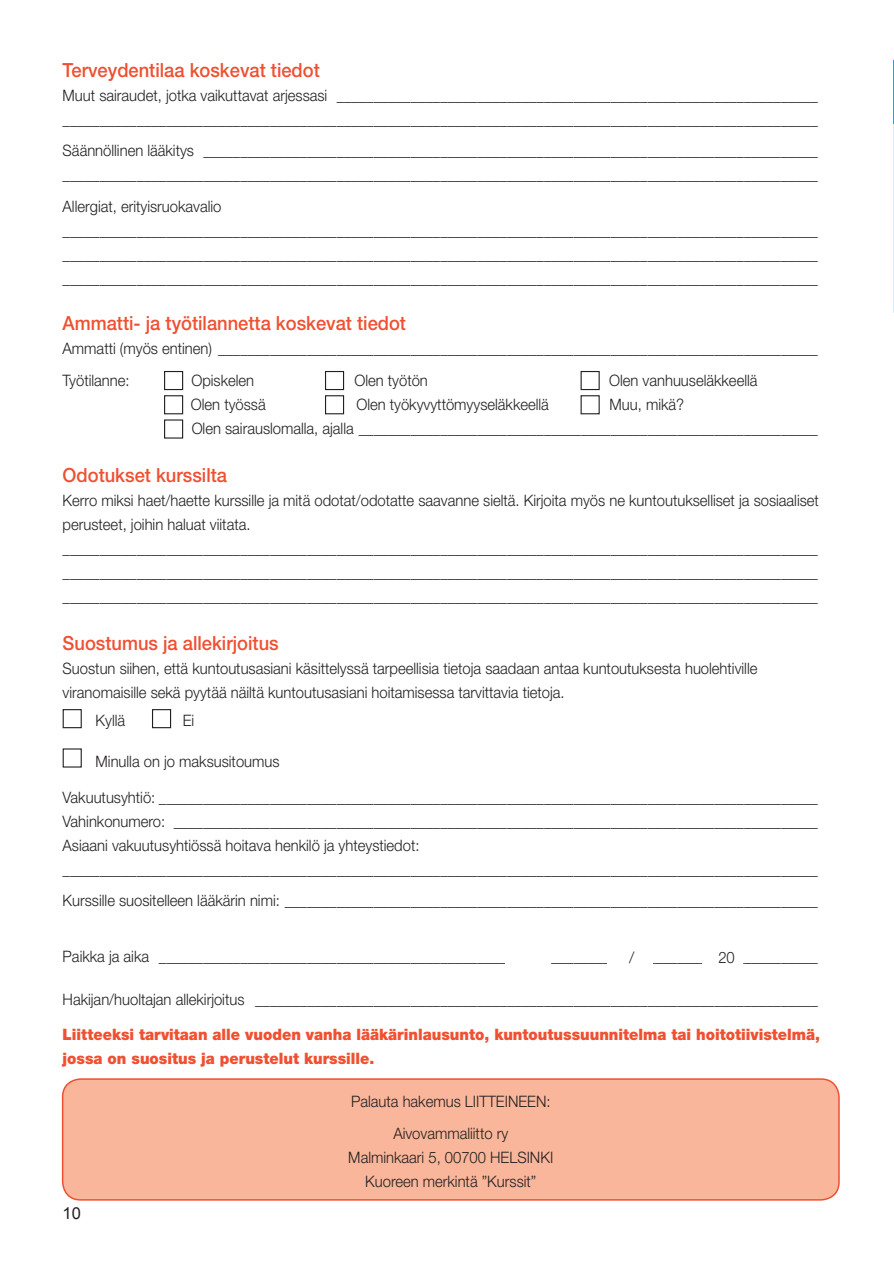
<style>
.page{position:relative;width:894px;height:1261px;background:#fff}
.page>*{position:absolute;margin:0;border:0;box-sizing:border-box;transform-origin:0 0}
.t1{font:500 19.5px "Helvetica Neue";color:#ef5032;scale:.94 1}
.t2{font:16.5px "Arial";color:#231f20}
.t3{font:300 15.75px/24px "Helvetica Neue";color:#231f20;scale:.94 1}
.t4{font:900 15.75px/24px "Helvetica Neue";color:#ef5032;scale:.94 1}
.t5{font:300 15.75px "Helvetica Neue";color:#231f20}
.s1{color:#fff}
</style>
<div class="page">
<div style="left:63px;top:1079px;width:776px;height:121px;background:#f9b69a;border-radius:18px"></div>
<div style="left:62px;top:1078px;width:777px;height:122px;border:2px solid #ef5032;border-radius:18px"></div>
<div style="left:164px;top:371px;width:19px;height:19px;border:1px solid #231f20"></div>
<div style="left:63px;top:709px;width:19px;height:19px;border:1px solid #231f20"></div>
<div style="left:63px;top:748px;width:19px;height:19px;border:1px solid #231f20"></div>
<div style="left:152px;top:709px;width:19px;height:19px;border:1px solid #231f20"></div>
<div style="left:325px;top:371px;width:19px;height:19px;border:1px solid #231f20"></div>
<div style="left:580px;top:371px;width:19px;height:19px;border:1px solid #231f20"></div>
<div style="left:164px;top:395px;width:19px;height:19px;border:1px solid #231f20"></div>
<div style="left:325px;top:395px;width:19px;height:19px;border:1px solid #231f20"></div>
<div style="left:580px;top:395px;width:19px;height:19px;border:1px solid #231f20"></div>
<div style="left:164px;top:419px;width:19px;height:19px;border:1px solid #231f20"></div>
<hr style="left:893px;top:59px;width:1px;height:254px;background:#d4effb">
<hr style="left:893px;top:60px;width:1px;height:63px;background:#00aeef">
<p class="t1" style="left:63px;top:58px;width:275px">Terveydentilaa koskevat tiedot</p>
<p class="t3" style="left:63px;top:83px;width:805px">Muut sairaudet, jotka vaikuttavat arjessasi _________________________________________________________________ ______________________________________________________________________________________________________</p>
<p class="t3" style="left:63px;top:138px;width:805px">Säännöllinen lääkitys ___________________________________________________________________________________ ______________________________________________________________________________________________________</p>
<p class="t3" style="left:63px;top:194px;width:805px">Allergiat, erityisruokavalio ______________________________________________________________________________________________________ ______________________________________________________________________________________________________ ______________________________________________________________________________________________________</p>
<p class="t1" style="left:63px;top:312px;width:367px">Ammatti- ja työtilannetta koskevat tiedot</p>
<p class="t3" style="left:63px;top:332px;width:805px;line-height:31.5px">Ammatti (myös entinen) _________________________________________________________________________________<br>Työtilanne:</p>
<p class="t3" style="left:191px;top:368px;width:68px">Opiskelen</p>
<p class="t3" style="left:354px;top:368px;width:80px">Olen työtön</p>
<p class="t3" style="left:609px;top:368px;width:159px">Olen vanhuuseläkkeellä</p>
<p class="t3" style="left:191px;top:392px;width:81px">Olen työssä</p>
<p class="t3" style="left:356px;top:392px;width:206px">Olen työkyvyttömyyseläkkeellä</p>
<p class="t3" style="left:192px;top:392px;width:668px;text-indent:418px">Muu, mikä?<br>Olen sairauslomalla, ajalla ______________________________________________________________</p>
<p class="t1" style="left:63px;top:463px;width:176px">Odotukset kurssilta</p>
<p class="t3" style="left:63px;top:488px;width:806px">Kerro miksi haet/haette kurssille ja mitä odotat/odotatte saavanne sieltä. Kirjoita myös ne kuntoutukselliset ja sosiaaliset perusteet, joihin haluat viitata. ______________________________________________________________________________________________________ ______________________________________________________________________________________________________ ______________________________________________________________________________________________________</p>
<p class="t1" style="left:63px;top:631px;width:231px">Suostumus ja allekirjoitus</p>
<p class="t3" style="left:63px;top:656px;width:740px">Suostun siihen, että kuntoutusasiani käsittelyssä tarpeellisia tietoja saadaan antaa kuntoutuksesta huolehtiville viranomaisille sekä pyytää näiltä kuntoutusasiani hoitamisessa tarvittavia tietoja.</p>
<p class="t3" style="left:96px;top:708px;width:33px">Kyllä</p>
<p class="t3" style="left:183px;top:708px;width:14px">Ei</p>
<p class="t3" style="left:96px;top:749px;width:197px">Minulla on jo maksusitoumus</p>
<p class="t3" style="left:63px;top:785px;width:805px">Vakuutusyhtiö: _________________________________________________________________________________________ Vahinkonumero: _______________________________________________________________________________________ Asiaani vakuutusyhtiössä hoitava henkilö ja yhteystiedot: ______________________________________________________________________________________________________</p>
<p class="t3" style="left:63px;top:888px;width:805px">Kurssille suositelleen lääkärin nimi: ________________________________________________________________________</p>
<p class="t3" style="left:63px;top:944px;width:805px">Paikka ja aika _________________________________________________________________________________________</p>
<p class="t3" style="left:63px;top:987px;width:805px">Hakijan/huoltajan allekirjoitus ____________________________________________________________________________</p>
<p class="t4" style="left:63px;top:1022px;width:807px">Liitteeksi tarvitaan alle vuoden vanha lääkärinlausunto, kuntoutussuunnitelma tai hoitotiivistelmä, jossa on suositus ja perustelut kurssille.</p>
<p class="t3" style="left:351px;top:1085px;width:214px;line-height:31.5px;text-align:center">Palauta hakemus LIITTEINEEN:<br>Aivovammaliitto ry</p>
<p class="t3" style="left:348px;top:1145px;width:219px;text-align:center">Malminkaari 5, 00700 HELSINKI<br>Kuoreen merkintä ”Kurssit”</p>
<p class="t5" style="left:629px;top:947px;width:7px">/</p>
<p class="t3" style="left:718px;top:945px;width:28px">20<span class="s1">0</span></p>
<p class="t2" style="left:63px;top:1202px;width:20px">10</p>
</div>
